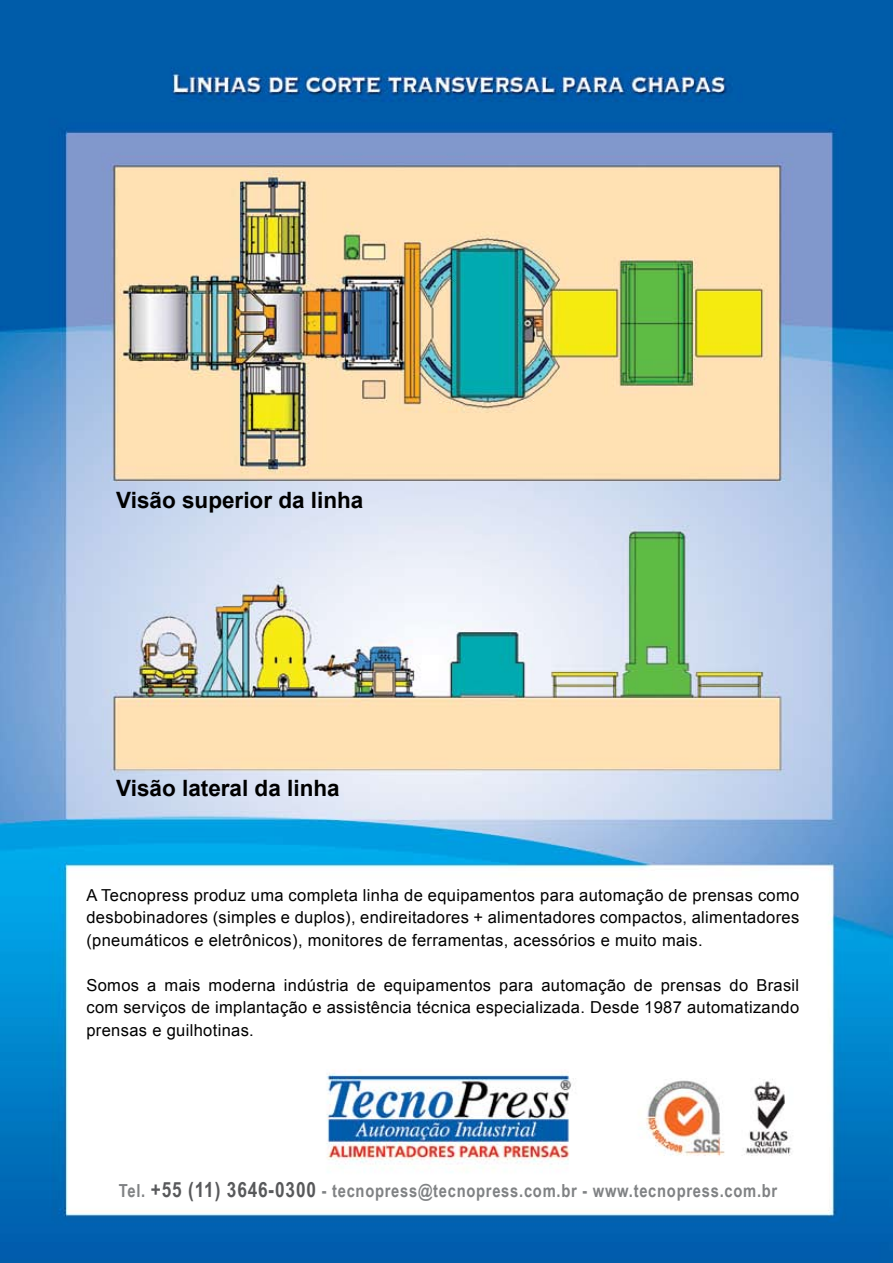
<style>
.page{position:relative;width:893px;height:1263px;background:#fff}
.page>*{position:absolute;margin:0;border:0;box-sizing:border-box;transform-origin:0 0}
.t1{font:700 22.5px "Arial";color:#000}
.t2{font:700 18px "Arial Narrow";letter-spacing:.04em;color:#808284}
.t3{font:16.5px/22.5px "Arial";letter-spacing:.02em;color:#000;text-align:justify}
.s1{font-size:21px;color:#58595b}
</style>
<div class="page">
<img style="left:0;top:0;width:893px;height:1263px">
<h1 class="t1" style="left:116px;top:487px;width:249px">Visão superior da linha</h1>
<h1 class="t1" style="left:116px;top:776px;width:225px">Visão lateral da linha</h1>
<p class="t3" style="left:86px;top:884px;width:714px">A Tecnopress produz uma completa linha de equipamentos para automação de prensas como desbobinadores (simples e duplos), endireitadores + alimentadores compactos, alimentadores (pneumáticos e eletrônicos), monitores de ferramentas, acessórios e muito mais.</p>
<p class="t3" style="left:86px;top:974px;width:714px">Somos a mais moderna indústria de equipamentos para automação de prensas do Brasil com serviços de implantação e assistência técnica especializada. Desde 1987 automatizando prensas e guilhotinas.</p>
<p class="t2" style="left:119px;top:1180px;width:660px">Tel. <span class="s1">+55 (11) 3646-0300</span> - tecnopress@tecnopress.com.br - www.tecnopress.com.br</p>
</div>
